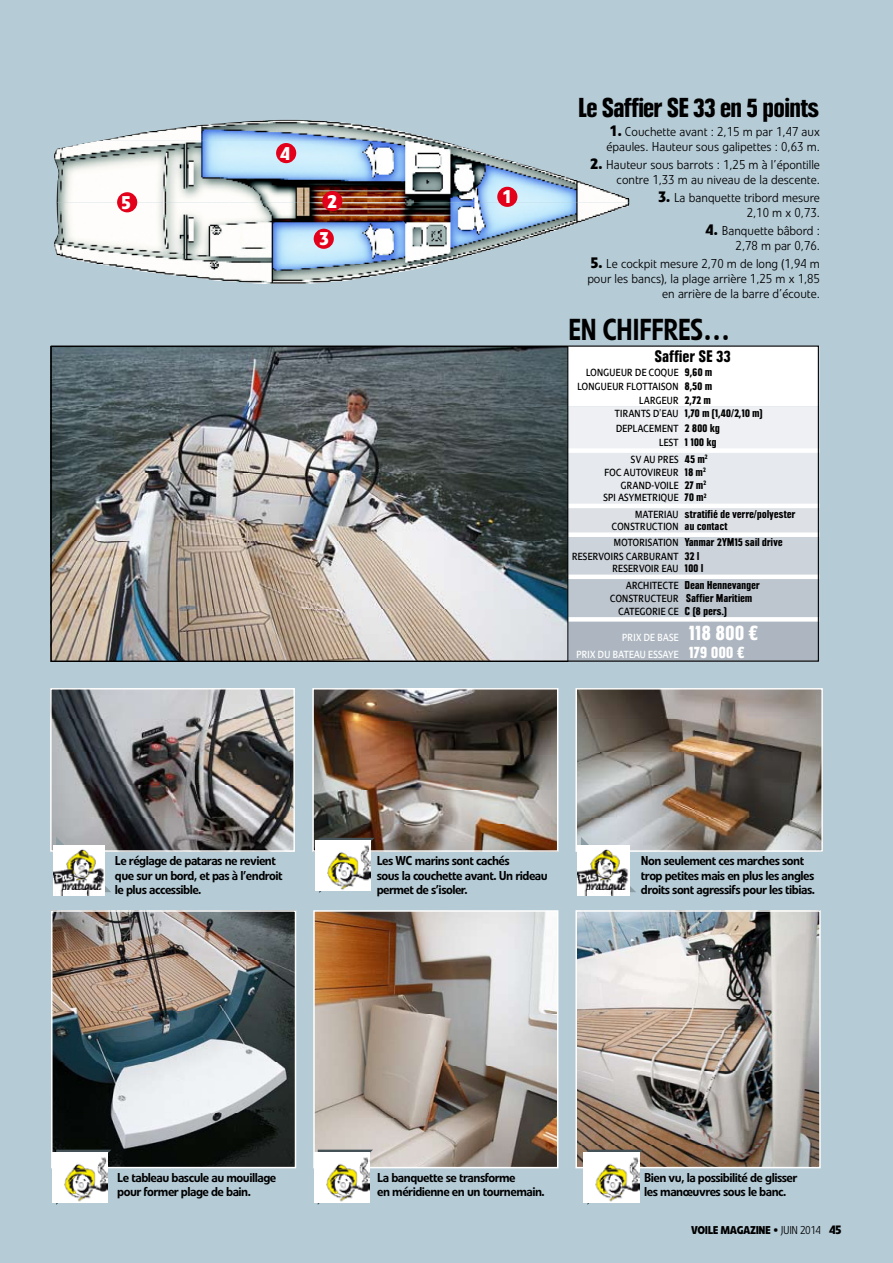
<style>
.page{position:relative;width:893px;height:1263px;background:#b5cbd6}
.page>*{position:absolute;margin:0;border:0;box-sizing:border-box;transform-origin:0 0}
.t1{font:500 30px "Linotype Veto";letter-spacing:-.025em;color:#000;scale:.9 1}
.t2{font:900 condensed 27px "Plak LT";color:#000;scale:1.1 1}
.t3{font:900 condensed 21px "Plak LT";letter-spacing:.03em;color:#fff;scale:1.1 1}
.t4{font:700 18.3px "Linotype Veto";color:#fff}
.t5{font:900 condensed 16.5px "Plak LT";letter-spacing:.03em;color:#000;scale:1.1 1}
.t6{font:900 condensed 16.5px "Plak LT";letter-spacing:.03em;color:#fff;scale:1.1 1}
.t7{font:500 12.75px/14.2px "Linotype Veto";letter-spacing:-.04em;color:#000}
.t8{font:300 12.75px/15px "Linotype Veto";color:#000;text-align:right}
.t9{font:11.25px/12.9px "Dialog";letter-spacing:.03em;color:#000;scale:.85 1}
.t10{font:900 condensed 11.25px/13.5px "Plak LT";letter-spacing:.03em;color:#000;scale:1.1 1}
.t11{font:11.25px/16.2px "Dialog";letter-spacing:.03em;color:#fff;scale:.85 1}
.t12{font:700 11.25px "Linotype Veto";letter-spacing:-.04em;color:#000}
.s1{font-weight:700;font-size:15px}
.s2{font-family:"Plak LT";font-weight:900;font-stretch:condensed}
.s3{font-family:"Dialog";font-weight:400;font-stretch:normal}
.s4{font-weight:300}
.s5{font-size:12px}
</style>
<div class="page">
<img style="left:578px;top:691px;width:242px;height:158px">
<div style="left:575px;top:688px;width:248px;height:164px;border:2px solid #fff"></div>
<svg style="left:581px;top:837px;width:55px;height:55px"></svg>
<img style="left:578px;top:845px;width:51px;height:50px">
<img style="left:54px;top:913px;width:239px;height:252px">
<div style="left:51px;top:910px;width:245px;height:258px;border:2px solid #fff"></div>
<svg style="left:56px;top:1149px;width:55px;height:56px"></svg>
<img style="left:53px;top:1153px;width:55px;height:49px">
<img style="left:316px;top:913px;width:239px;height:252px">
<div style="left:313px;top:910px;width:245px;height:258px;border:2px solid #fff"></div>
<img style="left:578px;top:913px;width:240px;height:252px">
<div style="left:575px;top:910px;width:246px;height:258px;border:2px solid #fff"></div>
<img style="left:99px;top:120px;width:342px;height:21px">
<img style="left:54px;top:141px;width:575px;height:61px">
<img style="left:54px;top:202px;width:575px;height:62px">
<img style="left:99px;top:264px;width:337px;height:20px">
<div style="left:497px;top:187px;width:20px;height:20px;background:#e2001a;border-radius:50%"></div>
<div style="left:322px;top:191px;width:20px;height:20px;background:#e2001a;border-radius:50%"></div>
<div style="left:276px;top:143px;width:20px;height:20px;background:#e2001a;border-radius:50%"></div>
<div style="left:117px;top:192px;width:20px;height:20px;background:#e2001a;border-radius:50%"></div>
<div style="left:314px;top:229px;width:20px;height:20px;background:#e2001a;border-radius:50%"></div>
<svg style="left:568px;top:348px;width:249px;height:312px"></svg>
<div style="left:568px;top:448px;width:117px;height:5px;background:#fff"></div>
<div style="left:685px;top:448px;width:134px;height:5px;background:#fff"></div>
<hr style="left:568px;top:504px;width:117px;height:4px;background:#fff">
<hr style="left:685px;top:504px;width:134px;height:4px;background:#fff">
<div style="left:568px;top:532px;width:117px;height:5px;background:#fff"></div>
<div style="left:685px;top:532px;width:134px;height:5px;background:#fff"></div>
<div style="left:568px;top:617px;width:117px;height:5px;background:#fff"></div>
<div style="left:685px;top:617px;width:134px;height:5px;background:#fff"></div>
<hr style="left:568px;top:575px;width:117px;height:4px;background:#fff">
<hr style="left:685px;top:575px;width:134px;height:4px;background:#fff">
<img style="left:53px;top:348px;width:513px;height:312px">
<svg style="left:318px;top:1149px;width:55px;height:56px"></svg>
<img style="left:314px;top:1153px;width:55px;height:49px">
<svg style="left:587px;top:1149px;width:56px;height:56px"></svg>
<img style="left:584px;top:1153px;width:55px;height:49px">
<img style="left:53px;top:691px;width:239px;height:158px">
<div style="left:50px;top:688px;width:245px;height:164px;border:2px solid #fff"></div>
<svg style="left:56px;top:837px;width:55px;height:55px"></svg>
<img style="left:53px;top:845px;width:51px;height:50px">
<img style="left:315px;top:691px;width:240px;height:158px">
<div style="left:312px;top:688px;width:246px;height:164px;border:2px solid #fff"></div>
<svg style="left:319px;top:838px;width:56px;height:55px"></svg>
<img style="left:316px;top:841px;width:55px;height:49px">
<h3 class="t4" style="left:121px;top:191px;width:11px">5</h3>
<h3 class="t4" style="left:280px;top:142px;width:11px">4</h3>
<h3 class="t4" style="left:327px;top:190px;width:11px">2</h3>
<h3 class="t4" style="left:502px;top:186px;width:11px">1</h3>
<h3 class="t4" style="left:319px;top:228px;width:11px">3</h3>
<h2 class="t2" style="left:579px;top:92px;width:220px">Le Saffier SE 33 en 5 points</h2>
<p class="t8" style="left:606px;top:124px;width:215px;text-align:left"><span class="s1">1.</span> Couchette avant : 2,15 m par 1,47 aux épaules. Hauteur sous galipettes : 0,63 m.</p>
<p class="t8" style="left:590px;top:157px;width:231px"><span class="s1">2.</span> Hauteur sous barrots : 1,25 m à l’épontille contre 1,33 m au niveau de la descente.</p>
<p class="t8" style="left:658px;top:190px;width:163px"><span class="s1">3.</span> La banquette tribord mesure<br>2,10 m x 0,73.</p>
<p class="t8" style="left:706px;top:223px;width:116px"><span class="s1">4.</span> Banquette bâbord :<br>2,78 m par 0,76.</p>
<p class="t8" style="left:587px;top:256px;width:234px"><span class="s1">5.</span> Le cockpit mesure 2,70 m de long (1,94 m pour les bancs), la plage arrière 1,25 m x 1,85 en arrière de la barre d’écoute.</p>
<h1 class="t1" style="left:568px;top:312px;width:181px">EN CHIFFRES…</h1>
<p class="t5" style="left:655px;top:346px;width:70px">Saffier SE 33</p>
<p class="t9" style="left:577px;top:366px;width:160px;line-height:13.6px;text-indent:9px">LONGUEUR DE COQUE <span class="s2">9,60 m<br></span>LONGUEUR</p>
<p class="t9" style="left:627px;top:380px;width:102px;line-height:13.6px;text-align:right">FLOTTAISON <span class="s2">8,50 m<br></span>LARGEUR <span class="s2">2,72 m</span></p>
<p class="t10" style="left:615px;top:407px;width:136px"><span class="s3">TIRANTS D’EAU</span> 1,70 m (1,40/2,10 m)</p>
<p class="t9" style="left:616px;top:422px;width:123px">DEPLACEMENT <span class="s2">2 800 kg</span></p>
<p class="t10" style="left:659px;top:436px;width:53px"><span class="s3">LEST</span> 1 100 kg</p>
<p class="t9" style="left:603px;top:453px;width:124px;text-align:right">SV AU PRES <span class="s2">45 m</span><sup>2<br></sup>FOC AUTOVI REUR <span class="s2">18 m</span><sup>2<br></sup>GRAND-VOILE <span class="s2">27 m</span><sup>2<br></sup>SPI ASYMETRIQUE <span class="s2">70 m</span><sup>2</sup></p>
<p class="t10" style="left:635px;top:507px;width:147px"><span class="s3">MATER IAU</span> stratifié de verre/polyester</p>
<p class="t9" style="left:612px;top:520px;width:137px">CON STRUCTION <span class="s2">au contact</span></p>
<p class="t10" style="left:614px;top:536px;width:155px"><span class="s3">MOTOR ISATION</span> Yanmar 2YM15 sail drive</p>
<p class="t9" style="left:612px;top:550px;width:108px;line-height:12.3px;text-indent:-40px">RESERVOIRS CARBURANT <span class="s2">32 l<br></span>RESERVOIR EAU <span class="s2">100 l</span></p>
<p class="t10" style="left:610px;top:578px;width:137px;text-indent:16px"><span class="s3">ARCHITECTE</span> Dean Hennevanger<br><span class="s3">CONSTRUCTEUR</span> Saffier Maritiem</p>
<p class="t9" style="left:618px;top:605px;width:27px">CATEGOR</p>
<p class="t10" style="left:658px;top:604px;width:64px"><span class="s3">IE CE</span> C (8 pers.)</p>
<p class="t11" style="left:576px;top:630px;width:122px;text-indent:46px">PRIX DE BASE<br>PR IX DU BATEAU ESSAYE</p>
<h3 class="t3" style="left:689px;top:620px;width:64px">118 800 €</h3>
<p class="t6" style="left:689px;top:642px;width:52px">179 000 €</p>
<p class="t7" style="left:115px;top:854px;width:169px">Le réglage de pataras ne revient que sur un bord, et pas à l’endroit le plus accessible.</p>
<p class="t7" style="left:377px;top:854px;width:173px">Les wc marins sont cachés<br>sous la couchette avant. Un rideau permet de s’isoler.</p>
<p class="t7" style="left:641px;top:854px;width:176px">Non seulement ces marches sont trop petites mais en plus les angles droits sont agressifs pour les tibias.</p>
<p class="t7" style="left:117px;top:1170px;width:160px">Le tableau bascule au mouillage pour former plage de bain.</p>
<p class="t7" style="left:377px;top:1170px;width:169px">La banquette se transforme<br>en méridienne en un tournemain.</p>
<p class="t7" style="left:644px;top:1170px;width:155px">Bien vu, la possibilité de glisser les manœuvres sous le banc.</p>
<p class="t12" style="left:691px;top:1223px;width:152px">VOILE MAGAZINE • <span class="s4">juin 2014</span> <span class="s5">45</span></p>
</div>
